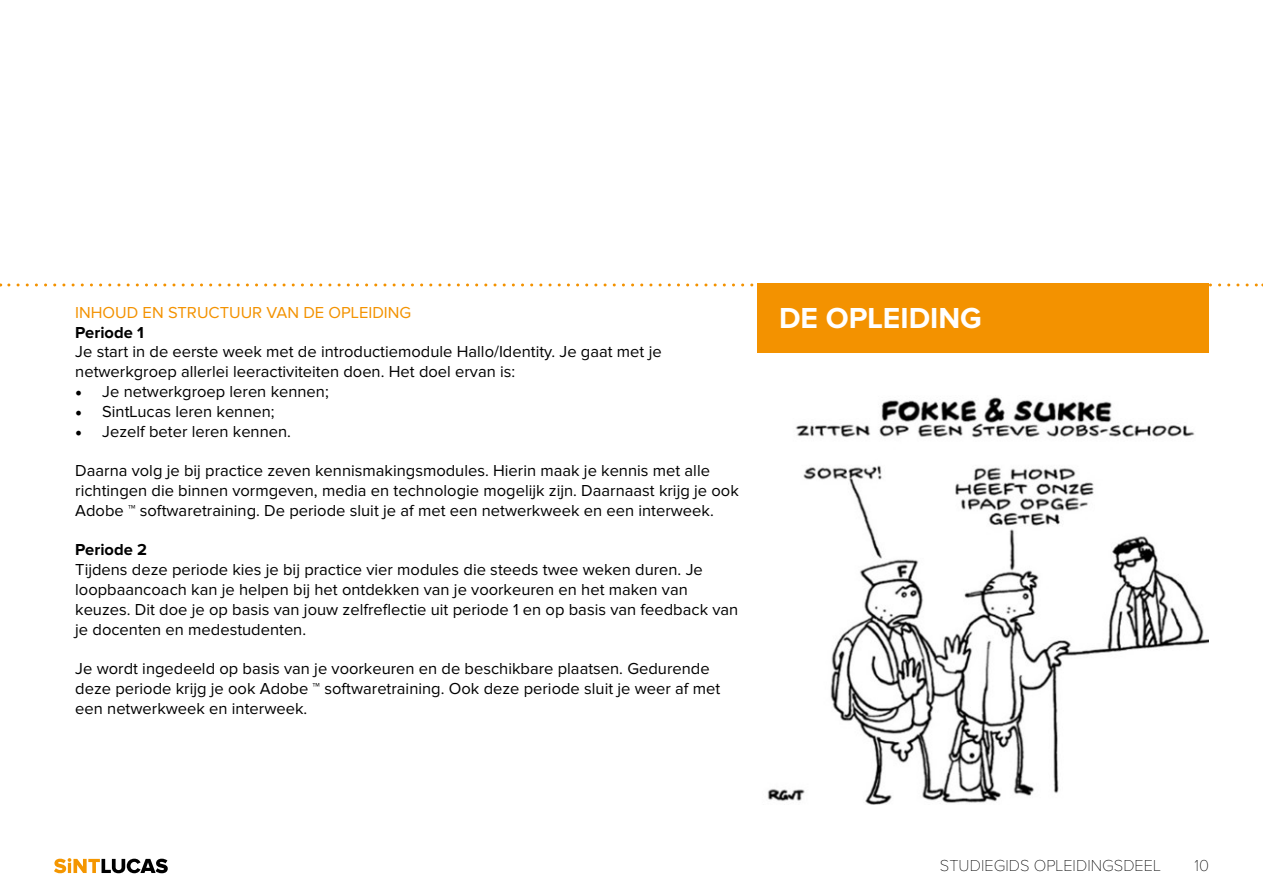
<style>
.page{position:relative;width:1263px;height:893px;background:#fff}
.page>*{position:absolute;margin:0;border:0;box-sizing:border-box;transform-origin:0 0}
.t1{font:700 30px "Proxima Nova";color:#fff}
.t2{font:16.5px/19.8px "Proxima Nova";color:#000}
.t3{font:16.5px "Proxima Nova";color:#f39200}
.t4{font:100 16.5px "Proxima Nova";color:#000}
.t5{font:700 16.5px "Proxima Nova";color:#000}
.s1{font-family:"Minion Pro";font-size:18px}
</style>
<div class="page">
<svg style="left:54px;top:858px;width:114px;height:15px"></svg>
<svg style="left:9px;top:283px;width:1254px;height:3px"></svg>
<img style="left:767px;top:397px;width:442px;height:407px">
<div style="left:758px;top:283px;width:451px;height:69px;background:#f39200"></div>
<p class="t3" style="left:75px;top:305px;width:338px">INHOUD EN STRUCTUUR VAN DE OPLEIDING</p>
<p class="t5" style="left:75px;top:325px;width:70px">Periode 1</p>
<p class="t2" style="left:75px;top:343px;width:588px">Je start in de eerste week met de introductiemodule Hallo/Identity. Je gaat met je netwerkgroep allerlei leeractiviteiten doen. Het doel ervan is:</p>
<p class="t2" style="left:75px;top:382px;width:255px"><span class="s1">•</span> Je netwerkgroep leren kennen;</p>
<p class="t2" style="left:75px;top:402px;width:201px"><span class="s1">•</span> SintLucas leren kennen;</p>
<p class="t2" style="left:75px;top:422px;width:217px"><span class="s1">•</span> Jezelf beter leren kennen.</p>
<p class="t2" style="left:75px;top:461px;width:665px">Daarna volg je bij practice zeven kennismakingsmodules. Hierin maak je kennis met alle richtingen die binnen vormgeven, media en technologie mogelijk zijn. Daarnaast krijg je ook<br>Adobe ™ softwaretraining. De periode sluit je af met een netwerkweek en een interweek.</p>
<p class="t5" style="left:75px;top:542px;width:73px">Periode 2</p>
<p class="t2" style="left:75px;top:560px;width:664px">Tijdens deze periode kies je bij practice vier modules die steeds twee weken duren. Je loopbaancoach kan je helpen bij het ontdekken van je voorkeuren en het maken van keuzes. Dit doe je op basis van jouw zelfreflectie uit periode 1 en op basis van feedback van je docenten en medestudenten.</p>
<p class="t2" style="left:75px;top:659px;width:646px">Je wordt ingedeeld op basis van je voorkeuren en de beschikbare plaatsen. Gedurende deze periode krijg je ook Adobe ™ softwaretraining. Ook deze periode sluit je weer af met een netwerkweek en interweek.</p>
<h1 class="t1" style="left:779px;top:305px;width:204px">DE OPLEIDING</h1>
<p class="t4" style="left:940px;top:858px;width:222px">STUDIEGIDS OPLEIDINGSDEEL</p>
<p class="t4" style="left:1194px;top:858px;width:16px">10</p>
</div>
